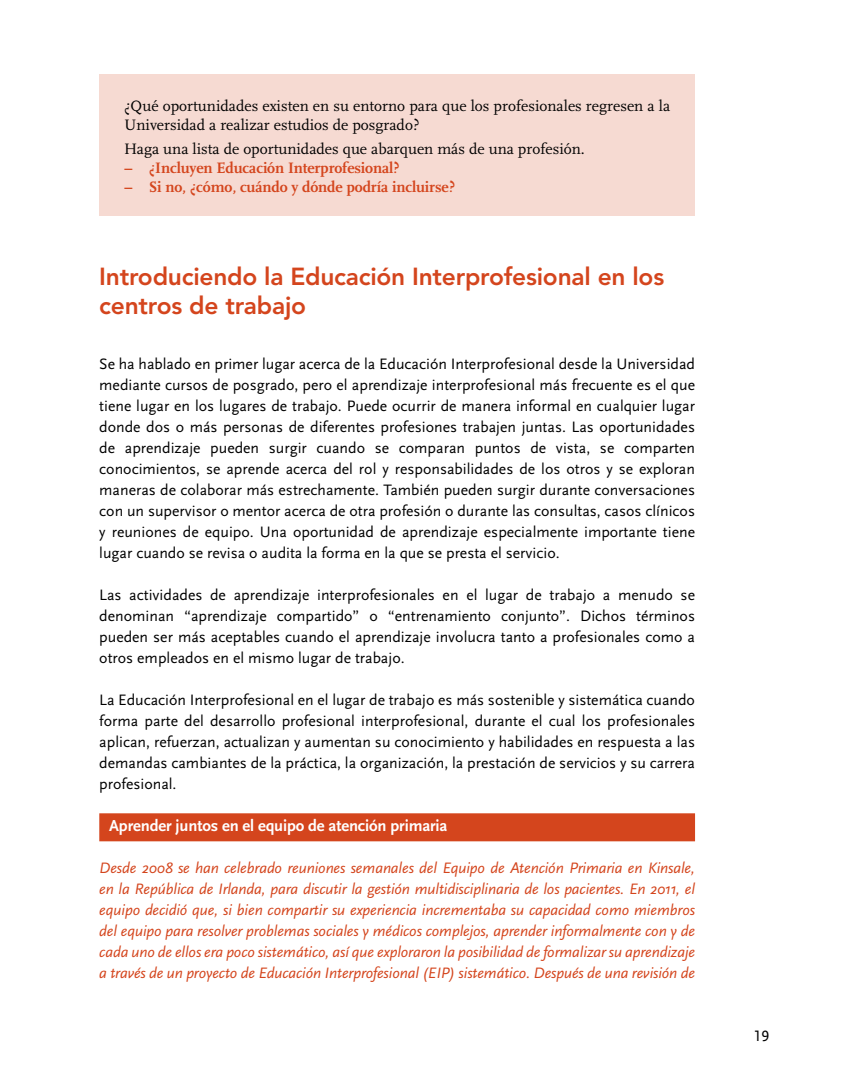
<style>
.page{position:relative;width:844px;height:1092px;background:#fff}
.page>*{position:absolute;margin:0;border:0;box-sizing:border-box;transform-origin:0 0}
.t1{font:800 24.5px/29.4px "Avenir LT Std";letter-spacing:-.01em;color:#d4451d}
.t2{font:700 16.62px "Scala Sans";letter-spacing:-.01em;color:#fff}
.t3{font:15.75px/21px "Scala Sans";color:#000;text-align:justify}
.t4{font:italic 15.75px/21px "Scala Sans";letter-spacing:-.01em;color:#d4451d;text-align:justify}
.t5{font:15.75px/18.9px "Scala";color:#000}
.t6{font:700 15.75px "Scala";letter-spacing:-.01em;color:#d4451d}
.t7{font:15.75px "Scala Sans Caps";color:#000}
</style>
<div class="page">
<div style="left:99px;top:813px;width:595px;height:28px;background:#d4451d"></div>
<div style="left:99px;top:74px;width:595px;height:142px;background:#f6dad2"></div>
<p class="t5" style="left:124px;top:97px;width:547px">¿Qué oportunidades existen en su entorno para que los profesionales regresen a la<br>Universidad a realizar estudios de posgrado?</p>
<p class="t5" style="left:124px;top:139px;width:462px">Haga una lista de oportunidades que abarquen más de una profesión.</p>
<p class="t6" style="left:124px;top:159px;width:277px">– ¿Incluyen Educación Interprofesional?</p>
<p class="t6" style="left:124px;top:177px;width:332px">– Si no, ¿cómo, cuándo y dónde podría incluirse?</p>
<h1 class="t1" style="left:99px;top:261px;width:566px">Introduciendo la Educación Interprofesional en los centros de trabajo</h1>
<p class="t3" style="left:99px;top:353px;width:597px">Se ha hablado en primer lugar acerca de la Educación Interprofesional desde la Universidad mediante cursos de posgrado, pero el aprendizaje interprofesional más frecuente es el que tiene lugar en los lugares de trabajo. Puede ocurrir de manera informal en cualquier lugar donde dos o más personas de diferentes profesiones trabajen juntas. Las oportunidades de aprendizaje pueden surgir cuando se comparan puntos de vista, se comparten conocimientos, se aprende acerca del rol y responsabilidades de los otros y se exploran maneras de colaborar más estrechamente. También pueden surgir durante conversaciones con un supervisor o mentor acerca de otra profesión o durante las consultas, casos clínicos y reuniones de equipo. Una oportunidad de aprendizaje especialmente importante tiene lugar cuando se revisa o audita la forma en la que se presta el servicio.</p>
<p class="t3" style="left:99px;top:584px;width:597px">Las actividades de aprendizaje interprofesionales en el lugar de trabajo a menudo se denominan “aprendizaje compartido” o “entrenamiento conjunto”. Dichos términos pueden ser más aceptables cuando el aprendizaje involucra tanto a profesionales como a otros empleados en el mismo lugar de trabajo.</p>
<p class="t3" style="left:99px;top:689px;width:597px">La Educación Interprofesional en el lugar de trabajo es más sostenible y sistemática cuando forma parte del desarrollo profesional interprofesional, durante el cual los profesionales aplican, refuerzan, actualizan y aumentan su conocimiento y habilidades en respuesta a las demandas cambiantes de la práctica, la organización, la prestación de servicios y su carrera profesional.</p>
<p class="t2" style="left:109px;top:816px;width:340px">Aprender juntos en el equipo de atención primaria</p>
<p class="t4" style="left:99px;top:857px;width:597px">Desde 2008 se han celebrado reuniones semanales del Equipo de Atención Primaria en Kinsale, en la República de Irlanda, para discutir la gestión multidisciplinaria de los pacientes. En 2011, el equipo decidió que, si bien compartir su experiencia incrementaba su capacidad como miembros del equipo para resolver problemas sociales y médicos complejos, aprender informalmente con y de cada uno de ellos era poco sistemático, así que exploraron la posibilidad de formalizar su aprendizaje a través de un proyecto de Educación Interprofesional (EIP) sistemático. Después de una revisión de</p>
<p class="t7" style="left:753px;top:1027px;width:17px">19</p>
</div>
